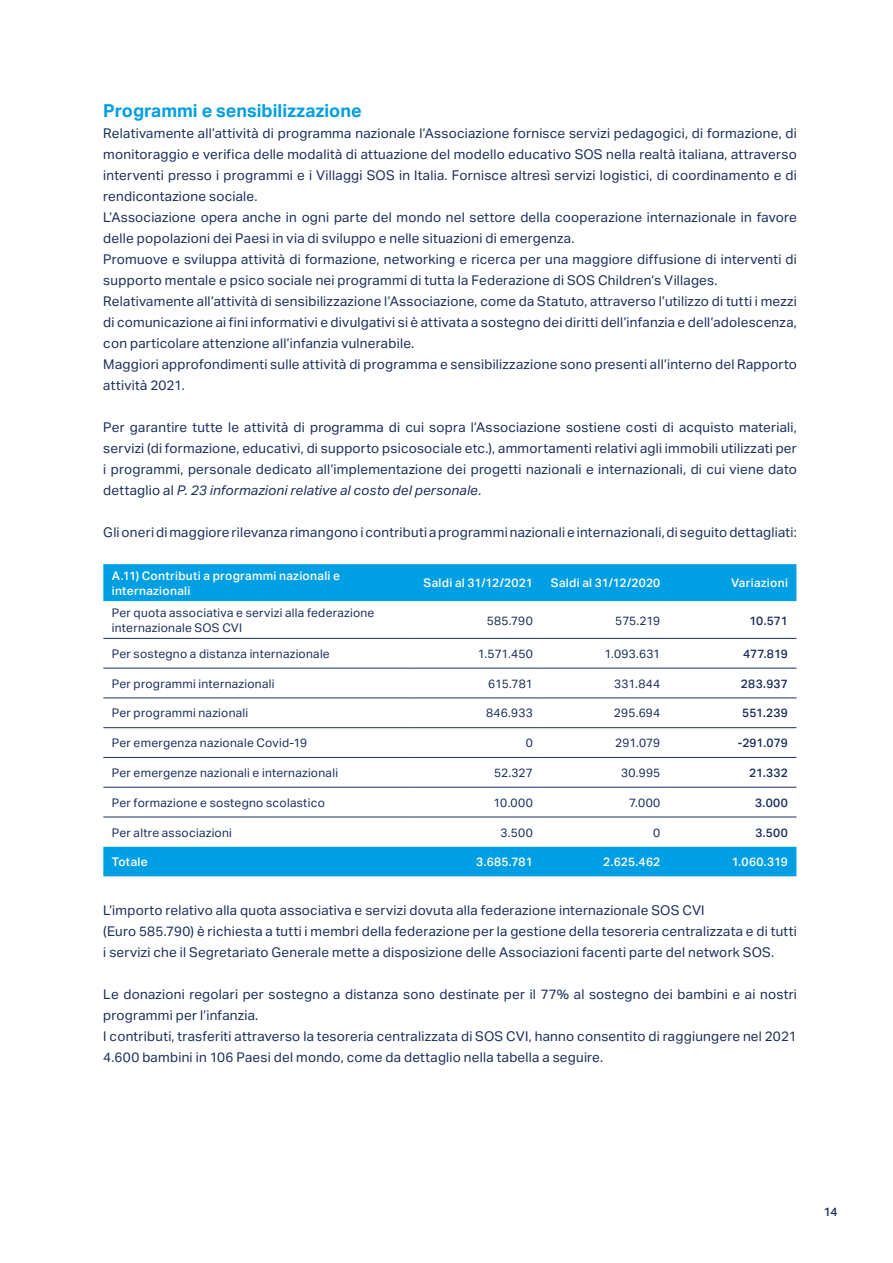
<style>
.page{position:relative;width:893px;height:1263px;background:#fff}
.page>*{position:absolute;margin:0;border:0;box-sizing:border-box;transform-origin:0 0}
.t1{font:700 18px "Aktiv Grotesk";color:#009fe3}
.t2{font:13.5px/21px "Aktiv Grotesk";letter-spacing:.02em;color:#1c2f5c}
.t3{font:12px/15px "Aktiv Grotesk";letter-spacing:.025em;color:#1c2f5c}
.t4{font:500 12px/15px "Aktiv Grotesk";letter-spacing:.02em;color:#fff}
.t5{font:500 12px "Aktiv Grotesk";letter-spacing:.01em;color:#1c2f5c}
.s1{font-style:italic}
</style>
<div class="page">
<div style="left:103px;top:564px;width:693px;height:312px;background:#009fe3"></div>
<svg style="left:103px;top:601px;width:693px;height:245px"></svg>
<hr style="left:103px;top:638px;width:311px;height:1px;background:#1c2f5c">
<hr style="left:414px;top:638px;width:127px;height:1px;background:#1c2f5c">
<hr style="left:541px;top:638px;width:128px;height:1px;background:#1c2f5c">
<hr style="left:669px;top:638px;width:127px;height:1px;background:#1c2f5c">
<hr style="left:103px;top:668px;width:311px;height:1px;background:#1c2f5c">
<hr style="left:414px;top:668px;width:127px;height:1px;background:#1c2f5c">
<hr style="left:541px;top:668px;width:128px;height:1px;background:#1c2f5c">
<hr style="left:669px;top:668px;width:127px;height:1px;background:#1c2f5c">
<hr style="left:103px;top:698px;width:311px;height:1px;background:#1c2f5c">
<hr style="left:414px;top:698px;width:127px;height:1px;background:#1c2f5c">
<hr style="left:541px;top:698px;width:128px;height:1px;background:#1c2f5c">
<hr style="left:669px;top:698px;width:127px;height:1px;background:#1c2f5c">
<hr style="left:103px;top:727px;width:311px;height:1px;background:#1c2f5c">
<hr style="left:414px;top:727px;width:127px;height:1px;background:#1c2f5c">
<hr style="left:541px;top:727px;width:128px;height:1px;background:#1c2f5c">
<hr style="left:669px;top:727px;width:127px;height:1px;background:#1c2f5c">
<hr style="left:103px;top:757px;width:311px;height:1px;background:#1c2f5c">
<hr style="left:414px;top:757px;width:127px;height:1px;background:#1c2f5c">
<hr style="left:541px;top:757px;width:128px;height:1px;background:#1c2f5c">
<hr style="left:669px;top:757px;width:127px;height:1px;background:#1c2f5c">
<hr style="left:103px;top:787px;width:311px;height:1px;background:#1c2f5c">
<hr style="left:414px;top:787px;width:127px;height:1px;background:#1c2f5c">
<hr style="left:541px;top:787px;width:128px;height:1px;background:#1c2f5c">
<hr style="left:669px;top:787px;width:127px;height:1px;background:#1c2f5c">
<hr style="left:103px;top:817px;width:311px;height:1px;background:#1c2f5c">
<hr style="left:414px;top:817px;width:127px;height:1px;background:#1c2f5c">
<hr style="left:541px;top:817px;width:128px;height:1px;background:#1c2f5c">
<hr style="left:669px;top:817px;width:127px;height:1px;background:#1c2f5c">
<h1 class="t1" style="left:103px;top:100px;width:260px">Programmi e sensibilizzazione</h1>
<p class="t2" style="left:103px;top:123px;width:695px">Relativamente all’attività di programma nazionale l’Associazione fornisce servizi pedagogici, di formazione, di monitoraggio e verifica delle modalità di attuazione del modello educativo SOS nella realtà italiana, attraverso interventi presso i programmi e i Villaggi SOS in Italia. Fornisce altresì servizi logistici, di coordinamento e di rendicontazione sociale.<br>L’Associazione opera anche in ogni parte del mondo nel settore della cooperazione internazionale in favore delle popolazioni dei Paesi in via di sviluppo e nelle situazioni di emergenza.<br>Promuove e sviluppa attività di formazione, networking e ricerca per una maggiore diffusione di interventi di supporto mentale e psico sociale nei programmi di tutta la Federazione di SOS Children’s Villages.<br>Relativamente all’attività di sensibilizzazione l’Associazione, come da Statuto, attraverso l’utilizzo di tutti i mezzi di comunicazione ai fini informativi e divulgativi si è attivata a sostegno dei diritti dell’infanzia e dell’adolescenza, con particolare attenzione all’infanzia vulnerabile.<br>Maggiori approfondimenti sulle attività di programma e sensibilizzazione sono presenti all’interno del Rapporto attività 2021.</p>
<p class="t2" style="left:103px;top:417px;width:695px;text-align:justify">Per garantire tutte le attività di programma di cui sopra l’Associazione sostiene costi di acquisto materiali, servizi (di formazione, educativi, di supporto psicosociale etc.), ammortamenti relativi agli immobili utilizzati per i programmi, personale dedicato all’implementazione dei progetti nazionali e internazionali, di cui viene dato dettaglio al <span class="s1">P. 23 informazioni relative al costo del personale</span>.</p>
<p class="t2" style="left:103px;top:522px;width:695px">Gli oneri di maggiore rilevanza rimangono i contributi a programmi nazionali e internazionali, di seguito dettagliati:</p>
<p class="t4" style="left:112px;top:568px;width:230px">A.11) Contributi a programmi nazionali e internazionali</p>
<p class="t4" style="left:424px;top:575px;width:111px">Saldi al 31/12/2021</p>
<p class="t4" style="left:551px;top:575px;width:111px">Saldi al 31/12/2020</p>
<p class="t4" style="left:731px;top:575px;width:58px">Variazioni</p>
<p class="t3" style="left:112px;top:605px;width:264px">Per quota associativa e servizi alla federazione internazionale SOS CVI</p>
<p class="t3" style="left:487px;top:613px;width:48px">585.790</p>
<p class="t3" style="left:615px;top:613px;width:47px">575.219</p>
<p class="t5" style="left:749px;top:613px;width:40px">10.571</p>
<p class="t3" style="left:112px;top:646px;width:219px">Per sostegno a distanza internazionale</p>
<p class="t3" style="left:478px;top:646px;width:56px">1.571.450</p>
<p class="t3" style="left:604px;top:646px;width:57px">1.093.631</p>
<p class="t5" style="left:743px;top:646px;width:46px">477.819</p>
<p class="t3" style="left:112px;top:676px;width:164px">Per programmi internazionali</p>
<p class="t3" style="left:488px;top:676px;width:46px">615.781</p>
<p class="t3" style="left:614px;top:676px;width:48px">331.844</p>
<p class="t5" style="left:741px;top:676px;width:48px">283.937</p>
<p class="t3" style="left:112px;top:706px;width:138px">Per programmi nazionali</p>
<p class="t3" style="left:486px;top:706px;width:48px">846.933</p>
<p class="t3" style="left:614px;top:706px;width:48px">295.694</p>
<p class="t5" style="left:742px;top:706px;width:47px">551.239</p>
<p class="t3" style="left:112px;top:735px;width:197px">Per emergenza nazionale Covid-19</p>
<p class="t3" style="left:526px;top:735px;width:9px">0</p>
<p class="t3" style="left:615px;top:735px;width:47px">291.079</p>
<p class="t5" style="left:738px;top:736px;width:51px">-291.079</p>
<p class="t3" style="left:112px;top:765px;width:228px">Per emergenze nazionali e internazionali</p>
<p class="t3" style="left:494px;top:765px;width:40px">52.327</p>
<p class="t3" style="left:621px;top:765px;width:41px">30.995</p>
<p class="t5" style="left:749px;top:765px;width:40px">21.332</p>
<p class="t3" style="left:112px;top:795px;width:215px">Per formazione e sostegno scolastico</p>
<p class="t3" style="left:494px;top:795px;width:41px">10.000</p>
<p class="t3" style="left:629px;top:795px;width:33px">7.000</p>
<p class="t5" style="left:755px;top:795px;width:34px">3.000</p>
<p class="t3" style="left:112px;top:825px;width:122px">Per altre associazioni</p>
<p class="t3" style="left:500px;top:825px;width:34px">3.500</p>
<p class="t3" style="left:653px;top:825px;width:9px">0</p>
<p class="t5" style="left:755px;top:825px;width:34px">3.500</p>
<p class="t4" style="left:112px;top:854px;width:37px">Totale</p>
<p class="t4" style="left:476px;top:854px;width:58px">3.685.781</p>
<p class="t4" style="left:603px;top:854px;width:59px">2.625.462</p>
<p class="t4" style="left:732px;top:854px;width:58px">1.060.319</p>
<p class="t2" style="left:103px;top:900px;width:695px">L’importo relativo alla quota associativa e servizi dovuta alla federazione internazionale SOS CVI<br>(Euro 585.790) è richiesta a tutti i membri della federazione per la gestione della tesoreria centralizzata e di tutti i servizi che il Segretariato Generale mette a disposizione delle Associazioni facenti parte del network SOS.</p>
<p class="t2" style="left:103px;top:984px;width:695px">Le donazioni regolari per sostegno a distanza sono destinate per il 77% al sostegno dei bambini e ai nostri programmi per l’infanzia.<br>I contributi, trasferiti attraverso la tesoreria centralizzata di SOS CVI, hanno consentito di raggiungere nel 2021<br>4.600 bambini in 106 Paesi del mondo, come da dettaglio nella tabella a seguire.</p>
<p class="t5" style="left:824px;top:1205px;width:15px">14</p>
</div>
